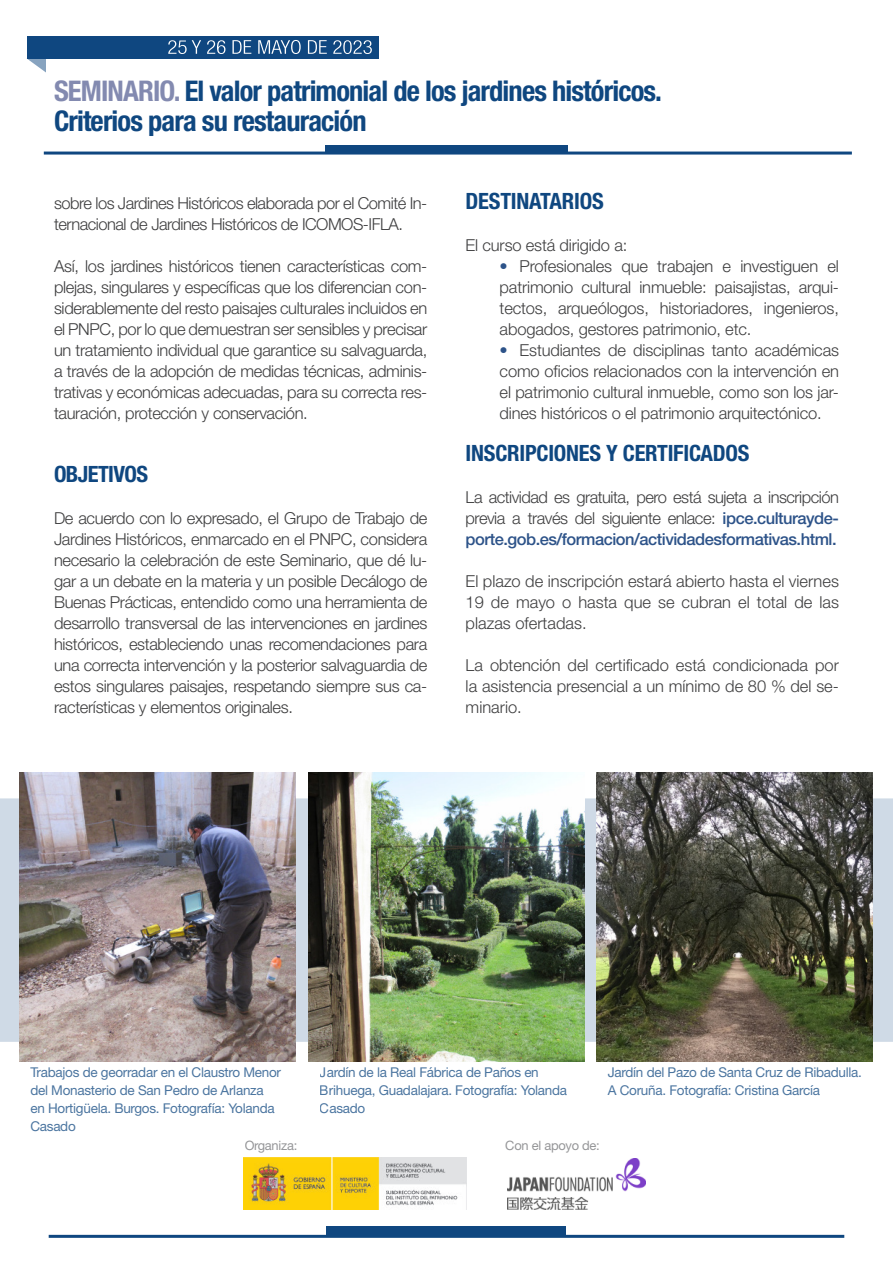
<style>
.page{position:relative;width:893px;height:1263px;background:#fff}
.page>*{position:absolute;margin:0;border:0;box-sizing:border-box;transform-origin:0 0}
.t1{font:700 condensed 28.5px "Helvetica Neue LT Std";letter-spacing:-.03em;color:#0f4780}
.t2{font:700 condensed 22.5px "Helvetica Neue LT Std";letter-spacing:-.01em;color:#0f4780}
.t3{font:300 16.5px/21px "Helvetica Neue LT Std";letter-spacing:-.02em;color:#3e3e3f;text-align:justify}
.t4{font:13.5px/18px "Helvetica Neue LT Std";letter-spacing:-.02em;color:#0f4780}
.t5{font:12.9px "Helvetica Neue LT Std";letter-spacing:-.02em;color:#717275}
.s1{color:#838ab0}
.s2{font-weight:700;color:#2d5389}
.s3{color:#2d5389}
.s4{font-weight:500;color:#2d5389}
</style>
<div class="page">
<svg style="left:27px;top:59px;width:19px;height:14px"></svg>
<div style="left:27px;top:36px;width:351px;height:23px;background:#0f4780"></div>
<hr style="left:44px;top:152px;width:808px;height:3px;background:#0f4780">
<div style="left:325px;top:145px;width:243px;height:9px;background:#0f4780"></div>
<hr style="left:49px;top:1235px;width:795px;height:3px;background:#0f4780">
<div style="left:327px;top:1227px;width:239px;height:10px;background:#0f4780"></div>
<div style="left:0;top:798px;width:893px;height:244px;background:#cfdae6"></div>
<img style="left:19px;top:773px;width:277px;height:288px">
<img style="left:596px;top:773px;width:277px;height:288px">
<img style="left:244px;top:1158px;width:222px;height:51px">
<img style="left:508px;top:1158px;width:137px;height:52px">
<img style="left:308px;top:773px;width:277px;height:288px">
<svg style="left:168px;top:40px;width:204px;height:14px"></svg>
<p class="t1" style="left:54px;top:74px;width:610px"><span class="s1">SEMINARIO.</span> El valor patrimonial de los jardines históricos.</p>
<p class="t1" style="left:54px;top:104px;width:314px">Criterios para su restauración</p>
<p class="t3" style="left:54px;top:192px;width:375px">sobre los Jardines Históricos elaborada por el Comité In&shy;ternacional de Jardines Históricos de ICOMOS-IFLA.</p>
<p class="t3" style="left:54px;top:255px;width:375px">Así, los jardines históricos tienen características com&shy;plejas, singulares y específicas que los diferencian con&shy;siderablemente del resto paisajes culturales incluidos en el PNPC, por lo que demuestran ser sensibles y precisar un tratamiento individual que garantice su salvaguarda, a través de la adopción de medidas técnicas, adminis&shy;trativas y económicas adecuadas, para su correcta res&shy;tauración, protección y conservación.</p>
<p class="t2" style="left:54px;top:460px;width:96px">OBJETIVOS</p>
<p class="t3" style="left:54px;top:507px;width:375px">De acuerdo con lo expresado, el Grupo de Trabajo de Jardines Históricos, enmarcado en el PNPC, considera necesario la celebración de este Seminario, que dé lu&shy;gar a un debate en la materia y un posible Decálogo de Buenas Prácticas, entendido como una herramienta de desarrollo transversal de las intervenciones en jardines históricos, estableciendo unas recomendaciones para una correcta intervención y la posterior salvaguardia de estos singulares paisajes, respetando siempre sus ca&shy;racterísticas y elementos originales.</p>
<p class="t2" style="left:466px;top:187px;width:140px">DESTINATARIOS</p>
<p class="t3" style="left:466px;top:234px;width:163px">El curso está dirigido a:</p>
<p class="t3" style="left:500px;top:255px;width:341px"><span class="s2">•</span> Profesionales que trabajen e investiguen el patrimonio cultural inmueble: paisajistas, arqui&shy;tectos, arqueólogos, historiadores, ingenieros, abogados, gestores patrimonio, etc.</p>
<p class="t3" style="left:500px;top:339px;width:341px"><span class="s3">•</span> Estudiantes de disciplinas tanto académicas como oficios relacionados con la intervención en el patrimonio cultural inmueble, como son los jar&shy;dines históricos o el patrimonio arquitectónico.</p>
<p class="t2" style="left:466px;top:439px;width:285px">INSCRIPCIONES Y CERTIFICADOS</p>
<p class="t3" style="left:466px;top:486px;width:375px">La actividad es gratuita, pero está sujeta a inscripción previa a través del siguiente enlace: <span class="s4">ipce.culturayde&shy;porte.gob.es/formacion/actividadesformativas.html.</span></p>
<p class="t3" style="left:466px;top:570px;width:375px">El plazo de inscripción estará abierto hasta el viernes 19 de mayo o hasta que se cubran el total de las plazas ofertadas.</p>
<p class="t3" style="left:466px;top:654px;width:375px">La obtención del certificado está condicionada por la asistencia presencial a un mínimo de 80 % del se&shy;minario.</p>
<p class="t4" style="left:30px;top:1063px;width:252px">Trabajos de georradar en el Claustro Menor del Monasterio de San Pedro de Arlanza en Hortigüela. Burgos. Fotografía: Yolanda Casado</p>
<p class="t4" style="left:608px;top:1063px;width:256px">Jardín del Pazo de Santa Cruz de Ribadulla.<br>A Coruña. Fotografía: Cristina García</p>
<p class="t4" style="left:320px;top:1063px;width:249px">Jardín de la Real Fábrica de Paños en<br>Brihuega, Guadalajara. Fotografía: Yolanda<br>Casado</p>
<p class="t5" style="left:244px;top:1138px;width:54px">Organiza:</p>
<p class="t5" style="left:505px;top:1138px;width:96px">Con el apoyo de:</p>
</div>
